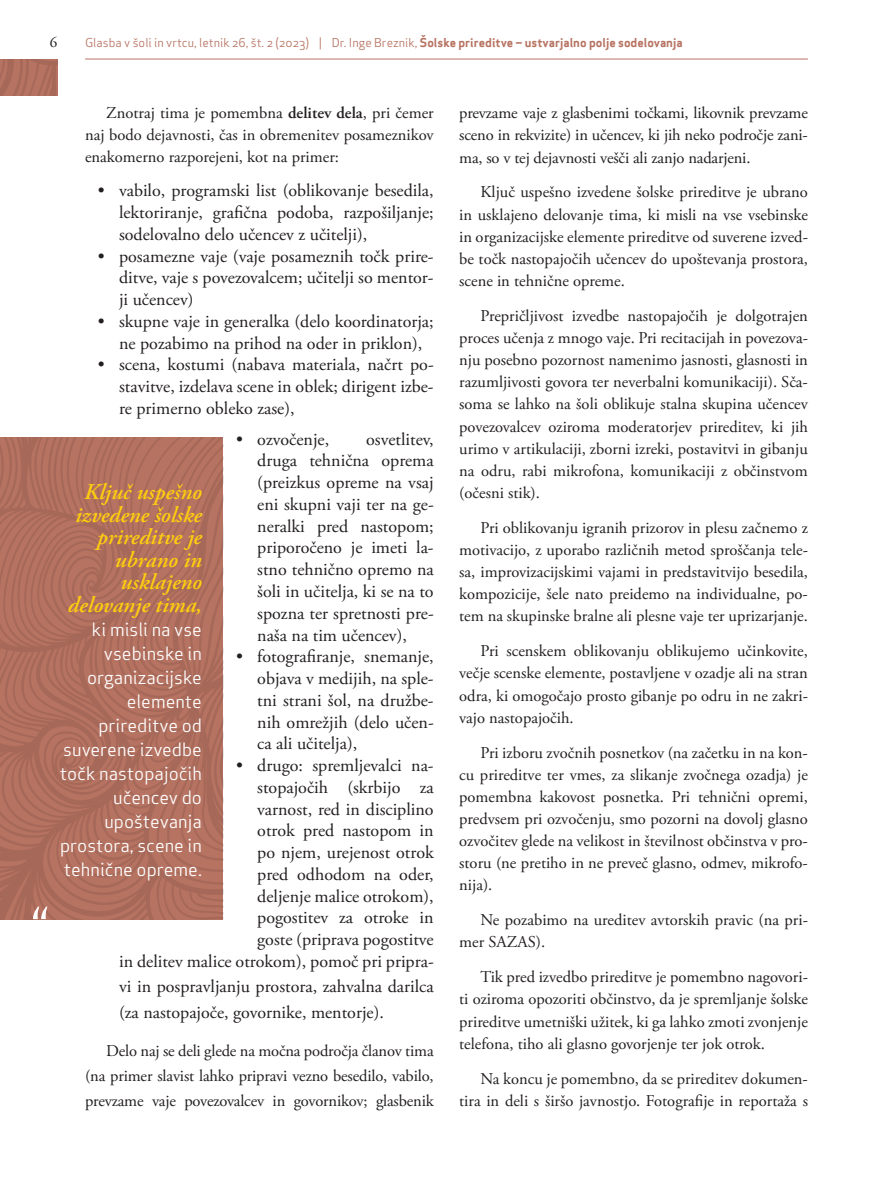
<style>
.page{position:relative;width:893px;height:1191px;background:#fff}
.page>*{position:absolute;margin:0;border:0;box-sizing:border-box;transform-origin:0 0}
.t1{font:italic 600 22.5px/22.5px "Adobe Garamond Pro";color:#fecd0f;text-align:right}
.t2{font:18px/21.8px "Adobe Garamond Pro";color:#231f20;text-align:justify}
.t3{font:18px/24px "Apex Sans Book ST";color:#fff;text-align:right}
.t4{font:16.5px/22.2px "Adobe Garamond Pro";color:#231f20;text-align:justify}
.t5{font:15px "Adobe Garamond Pro";color:#231f20}
.t6{font:12px "Apex Sans Book ST";color:#b77362}
.s1{font-family:"Apex Sans Bold ST"}
.s2{font-weight:600}
</style>
<div class="page">
<hr style="left:85px;top:59px;width:722px;height:1px;background:#b77362">
<svg style="left:0;top:59px;width:57px;height:37px;background:#af6e5d"></svg>
<div style="left:0;top:437px;width:223px;height:482px;background:linear-gradient(to right,#b06e5e,#b16f5f)"></div>
<svg style="left:33px;top:906px;width:14px;height:13px"></svg>
<p class="t5" style="left:50px;top:33px;width:9px">6</p>
<p class="t6" style="left:85px;top:35px;width:599px">Glasba v šoli in vrtcu, letnik 26, št. 2 (2023) | Dr. Inge Breznik, <span class="s1">Šolske prireditve – ustvarjalno polje sodelovanja</span></p>
<p class="t4" style="left:85px;top:103px;width:350px;line-height:21.8px;text-indent:21px">Znotraj tima je pomembna <span class="s2">delitev dela</span>, pri čemer naj bodo dejavnosti, čas in obremenitev posameznikov enakomerno razporejeni, kot na primer:</p>
<p class="t2" style="left:119px;top:180px;width:316px;text-indent:-21px">• vabilo, programski list (oblikovanje besedila, lektoriranje, grafična podoba, razpošiljanje; sodelovalno delo učencev z učitelji),</p>
<p class="t2" style="left:119px;top:246px;width:316px;text-indent:-21px">• posamezne vaje (vaje posameznih točk prire&shy;ditve, vaje s povezovalcem; učitelji so mentor&shy;ji učencev)</p>
<p class="t2" style="left:98px;top:311px;width:337px;text-align:center">• skupne vaje in generalka (delo koordinatorja; ne pozabimo na prihod na oder in priklon),</p>
<p class="t2" style="left:119px;top:354px;width:316px;text-indent:-21px">• scena, kostumi (nabava materiala, načrt po&shy;stavitve, izdelava scene in oblek; dirigent izbe&shy;re primerno obleko zase),</p>
<p class="t2" style="left:257px;top:429px;width:178px;text-indent:109px">osvetlitev, druga tehnična oprema (preizkus opreme na vsaj eni skupni vaji ter na ge&shy;neralki pred nastopom; priporočeno je imeti la&shy;stno tehnično opremo na šoli in učitelja, ki se na to spozna ter spretnosti pre&shy;naša na tim učencev),</p>
<p class="t2" style="left:257px;top:646px;width:178px;text-indent:-21px">• fotografiranje, snemanje, objava v medijih, na sple&shy;tni strani šol, na družbe&shy;nih omrežjih (delo učen&shy;ca ali učitelja),</p>
<p class="t2" style="left:119px;top:755px;width:316px;text-align:right">• drugo: spremljevalci na-<br>stopajočih (skrbijo za<br>varnost, red in disciplino<br>otrok pred nastopom in<br>po njem, urejenost otrok<br>pred odhodom na oder,<br>deljenje malice otrokom),<br>pogostitev za otroke in<br>goste (priprava pogostitve<br>in delitev malice otrokom), pomoč pri pripra-</p>
<p class="t2" style="left:119px;top:974px;width:316px;line-height:25.2px">vi in pospravljanju prostora, zahvalna darilca (za nastopajoče, govornike, mentorje).</p>
<p class="t4" style="left:85px;top:1038px;width:350px;line-height:25.2px;text-indent:21px">Delo naj se deli glede na močna področja članov tima (na primer slavist lahko pripravi vezno besedilo, vabilo, prevzame vaje povezovalcev in govornikov; glasbenik</p>
<p class="t2" style="left:236px;top:429px;width:95px">• ozvočenje,</p>
<h1 class="t1" style="left:68px;top:482px;width:135px">Ključ uspešno izvedene šolske prireditve je ubrano in usklajeno delovanje tima,</h1>
<p class="t3" style="left:60px;top:617px;width:144px">ki misli na vse vsebinske in organizacijske elemente prireditve od suverene izvedbe točk nastopajočih učencev do upoštevanja prostora, scene in tehnične opreme.</p>
<p class="t4" style="left:459px;top:103px;width:350px">prevzame vaje z glasbenimi točkami, likovnik prevzame sceno in rekvizite) in učencev, ki jih neko področje zani&shy;ma, so v tej dejavnosti vešči ali zanjo nadarjeni.</p>
<p class="t4" style="left:459px;top:182px;width:350px;text-indent:21px">Ključ uspešno izvedene šolske prireditve je ubrano in usklajeno delovanje tima, ki misli na vse vsebinske in organizacijske elemente prireditve od suverene izved&shy;be točk nastopajočih učencev do upoštevanja prostora, scene in tehnične opreme.</p>
<p class="t4" style="left:459px;top:305px;width:350px;text-indent:21px">Prepričljivost izvedbe nastopajočih je dolgotrajen proces učenja z mnogo vaje. Pri recitacijah in povezova&shy;nju posebno pozornost namenimo jasnosti, glasnosti in razumljivosti govora ter neverbalni komunikaciji). Sča&shy;soma se lahko na šoli oblikuje stalna skupina učencev povezovalcev oziroma moderatorjev prireditev, ki jih urimo v artikulaciji, zborni izreki, postavitvi in gibanju na odru, rabi mikrofona, komunikaciji z občinstvom (očesni stik).</p>
<p class="t4" style="left:459px;top:517px;width:350px;text-indent:21px">Pri oblikovanju igranih prizorov in plesu začnemo z motivacijo, z uporabo različnih metod sproščanja tele&shy;sa, improvizacijskimi vajami in predstavitvijo besedila, kompozicije, šele nato preidemo na individualne, po&shy;tem na skupinske bralne ali plesne vaje ter uprizarjanje.</p>
<p class="t4" style="left:459px;top:640px;width:350px;text-indent:21px">Pri scenskem oblikovanju oblikujemo učinkovite, večje scenske elemente, postavljene v ozadje ali na stran odra, ki omogočajo prosto gibanje po odru in ne zakri&shy;vajo nastopajočih.</p>
<p class="t4" style="left:459px;top:742px;width:350px;text-indent:21px">Pri izboru zvočnih posnetkov (na začetku in na kon&shy;cu prireditve ter vmes, za slikanje zvočnega ozadja) je pomembna kakovost posnetka. Pri tehnični opremi, predvsem pri ozvočenju, smo pozorni na dovolj glasno ozvočitev glede na velikost in številnost občinstva v pro&shy;storu (ne pretiho in ne preveč glasno, odmev, mikrofo&shy;nija).</p>
<p class="t4" style="left:459px;top:909px;width:350px;text-indent:21px">Ne pozabimo na ureditev avtorskih pravic (na pri&shy;mer SAZAS).</p>
<p class="t4" style="left:459px;top:966px;width:350px;text-indent:21px">Tik pred izvedbo prireditve je pomembno nagovori&shy;ti oziroma opozoriti občinstvo, da je spremljanje šolske prireditve umetniški užitek, ki ga lahko zmoti zvonjenje telefona, tiho ali glasno govorjenje ter jok otrok.</p>
<p class="t4" style="left:459px;top:1067px;width:350px;text-align:right">Na koncu je pomembno, da se prireditev dokumen&shy;tira in deli s širšo javnostjo. Fotografije in reportaža s</p>
</div>
